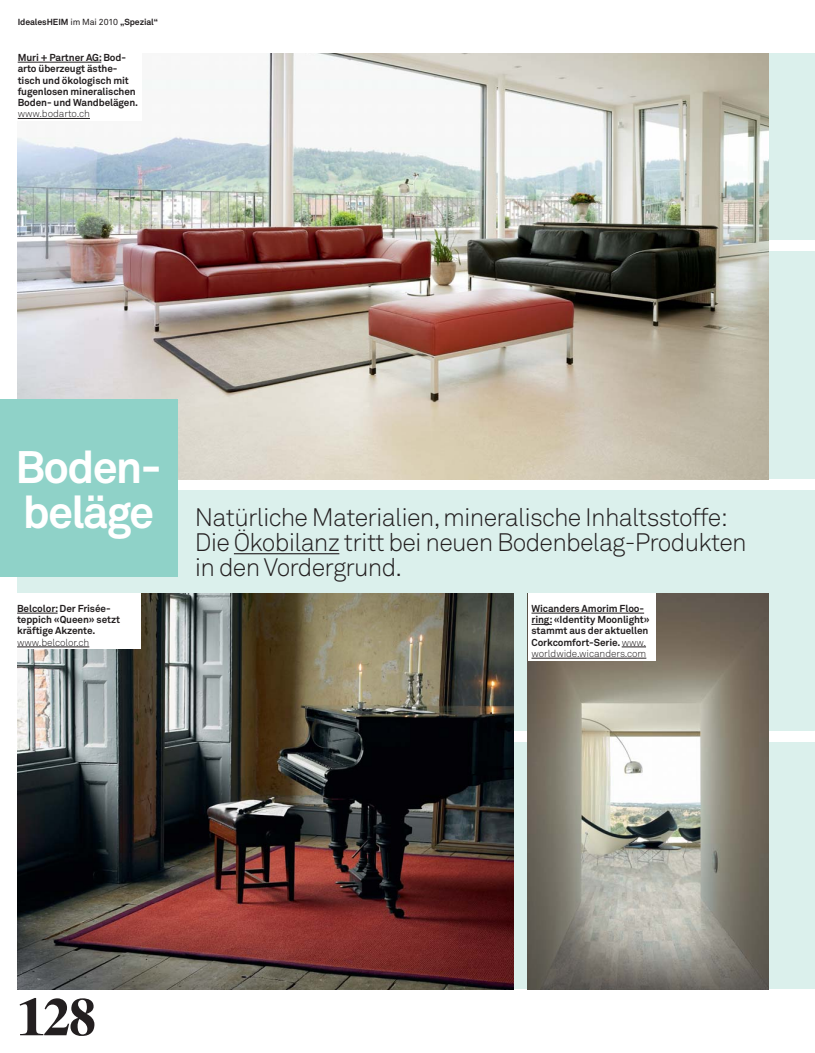
<style>
.page{position:relative;width:815px;height:1053px;background:#fff}
.page>*{position:absolute;margin:0;border:0;box-sizing:border-box;transform-origin:0 0}
.t1{font:700 52.5px "Times Ten LT Std";color:#231f20}
.t2{font:700 45px "Akkurat Std";letter-spacing:-.04em;color:#fff}
.t3{font:300 25px/25px "Akkurat Std";letter-spacing:-.03em;color:#231f20}
.t4{font:700 10px/11.2px "Akkurat Std";letter-spacing:-.01em;color:#231f20}
.t5{font:300 10px "Akkurat Std";letter-spacing:-.01em;color:#231f20}
.t6{font:700 8.75px "Akkurat Std";letter-spacing:-.01em;color:#231f20}
.s1{font-weight:400}
.s2{font-weight:700;font-size:45px;color:#fff}
.s3{font-weight:300}
</style>
<div class="page">
<div style="left:18px;top:53px;width:797px;height:936px;background:#dbf0ec"></div>
<div style="left:18px;top:240px;width:797px;height:11px;background:#fff"></div>
<div style="left:18px;top:730px;width:797px;height:11px;background:#fff"></div>
<div style="left:18px;top:479px;width:797px;height:11px;background:#fff"></div>
<img style="left:18px;top:53px;width:751px;height:426px">
<img style="left:18px;top:593px;width:496px;height:396px">
<img style="left:528px;top:593px;width:241px;height:396px">
<div style="left:0;top:399px;width:177px;height:177px;background:#8fd2c8"></div>
<hr style="left:234px;top:553px;width:105px;height:1px;background:#231f20">
<div style="left:14px;top:593px;width:127px;height:56px;background:#fff"></div>
<hr style="left:17px;top:613px;width:41px;height:1px;background:#231f20">
<hr style="left:17px;top:646px;width:72px;height:1px;background:#231f20">
<div style="left:14px;top:43px;width:128px;height:78px;background:#fff"></div>
<hr style="left:18px;top:62px;width:83px;height:1px;background:#231f20">
<hr style="left:18px;top:118px;width:72px;height:1px;background:#231f20">
<div style="left:528px;top:593px;width:128px;height:67px;background:#fff"></div>
<hr style="left:531px;top:613px;width:113px;height:1px;background:#231f20">
<svg style="left:531px;top:624px;width:21px;height:1px"></svg>
<svg style="left:622px;top:646px;width:24px;height:1px"></svg>
<hr style="left:531px;top:658px;width:115px;height:1px;background:#231f20">
<p class="t6" style="left:18px;top:18px;width:142px">IdealesHEIM <span class="s1">im Mai 2010</span> „Spezial“</p>
<p class="t4" style="left:18px;top:53px;width:122px">Muri + Partner AG: Bod&shy;arto überzeugt ästhe&shy;tisch und ökologisch mit fugenlosen mineralischen<br>Boden- und Wandbelägen.</p>
<p class="t5" style="left:18px;top:110px;width:74px">www.bodarto.ch</p>
<h2 class="t2" style="left:16px;top:450px;width:148px">Boden-</h2>
<h3 class="t3" style="left:195px;top:507px;width:553px;text-indent:-172px"><span class="s2">beläge</span> Natürliche Materialien, mineralische Inhaltsstoffe:<br>Die Ökobilanz tritt bei neuen Bodenbelag-Produkten in den Vordergrund.</h3>
<p class="t4" style="left:17px;top:604px;width:104px">Belcolor: Der Frisée&shy;teppich «Queen» setzt kräftige Akzente.</p>
<p class="t5" style="left:17px;top:638px;width:74px">www.belcolor.ch</p>
<p class="t4" style="left:531px;top:604px;width:120px">Wicanders Amorim Floo&shy;ring: «Identity Moonlight» stammt aus der aktuellen<br>Corkcomfort-Serie. <span class="s3">www. worldwide.wicanders.com</span></p>
<h1 class="t1" style="left:18px;top:996px;width:79px">128</h1>
</div>
